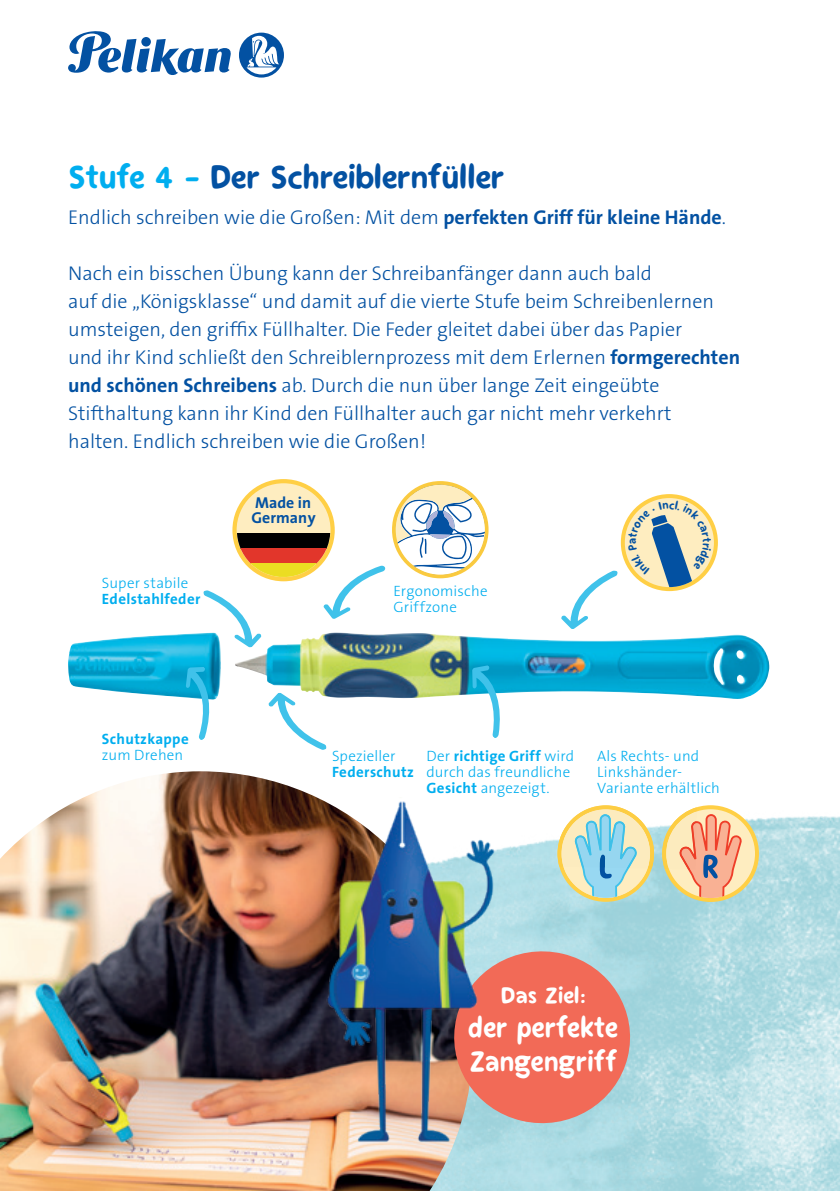
<style>
.page{position:relative;width:840px;height:1191px;background:#fff}
.page>*{position:absolute;margin:0;border:0;box-sizing:border-box;transform-origin:0 0}
.t1{font:30px "Pelikan The Handwriting";letter-spacing:-.01em;color:#0351a2}
.Text_Bubble{font:26.4px "Pelikan The Handwriting";color:#fff;scale:.95 1}
.Text_Bubble-2{font:20.6px "Pelikan The Handwriting";color:#fff}
.t2{font:300 20px/28px "Pelikan The Sans";color:#0351a2}
.t3{font:700 15.8px/14.6px "Pelikan The Sans";color:#0351a2}
.fliesstxt_neu{font:300 15px/16px "Pelikan The Sans";letter-spacing:.01em;color:#00aeef}
.fliesstxt_neu-2{font:700 15px/16px "Pelikan The Sans";letter-spacing:.025em;color:#00aeef}
.s1{color:#00aeef}
.s2{font-weight:700}
.s3{font-weight:300}
</style>
<div class="page">
<img style="left:472px;top:805px;width:367px;height:386px">
<svg style="left:68px;top:31px;width:163px;height:44px"></svg>
<svg style="left:239px;top:33px;width:45px;height:45px"></svg>
<img style="left:235px;top:632px;width:534px;height:67px">
<svg style="left:268px;top:692px;width:59px;height:58px"></svg>
<svg style="left:472px;top:665px;width:30px;height:73px"></svg>
<svg style="left:203px;top:590px;width:58px;height:57px"></svg>
<svg style="left:186px;top:667px;width:27px;height:73px"></svg>
<svg style="left:620px;top:494px;width:97px;height:97px"></svg>
<svg style="left:624px;top:498px;width:89px;height:89px"></svg>
<svg style="left:561px;top:570px;width:56px;height:59px"></svg>
<svg style="left:323px;top:565px;width:62px;height:54px"></svg>
<svg style="left:394px;top:481px;width:92px;height:95px"></svg>
<div style="left:392px;top:481px;width:96px;height:97px;border:4px solid #faca3f;border-radius:50%"></div>
<svg style="left:232px;top:479px;width:102px;height:102px"></svg>
<div style="left:236px;top:483px;width:94px;height:94px;background:#feedc0;border-radius:50%"></div>
<div style="left:232px;top:533px;width:101px;height:15px;background:#000001"></div>
<svg style="left:235px;top:548px;width:97px;height:16px;background:#e86142"></svg>
<svg style="left:245px;top:564px;width:88px;height:14px"></svg>
<img style="left:0;top:771px;width:472px;height:420px">
<svg style="left:557px;top:805px;width:96px;height:96px"></svg>
<div style="left:561px;top:809px;width:88px;height:89px;background:#feedc0;border-radius:50%"></div>
<img style="left:557px;top:805px;width:96px;height:63px">
<img style="left:561px;top:809px;width:88px;height:59px">
<svg style="left:574px;top:814px;width:63px;height:84px"></svg>
<svg style="left:661px;top:805px;width:97px;height:97px"></svg>
<div style="left:665px;top:809px;width:89px;height:89px;background:#feedc0;border-radius:50%"></div>
<svg style="left:678px;top:814px;width:63px;height:84px"></svg>
<img style="left:661px;top:807px;width:35px;height:62px">
<img style="left:665px;top:811px;width:31px;height:58px">
<img style="left:678px;top:821px;width:18px;height:48px">
<svg style="left:517px;top:942px;width:121px;height:189px;background:#dc8a80"></svg>
<img style="left:272px;top:797px;width:245px;height:347px">
<svg style="left:627px;top:500px;width:83px;height:87px;background:#c8cab5"></svg>
<p class="t1" style="left:68px;top:157px;width:438px"><span class="s1">Stufe 4 –</span> Der Schreiblernfüller</p>
<p class="t2" style="left:68px;top:204px;width:659px">Endlich schreiben wie die Großen: Mit dem <span class="s2">perfekten Griff für kleine Hände</span>.</p>
<p class="t2" style="left:68px;top:260px;width:673px">Nach ein bisschen Übung kann der Schreibanfänger dann auch bald<br>auf die „Königsklasse“ und damit auf die vierte Stufe beim Schreibenlernen umsteigen, den griffix Füllhalter. Die Feder gleitet dabei über das Papier<br>und ihr Kind schließt den Schreiblernprozess mit dem Erlernen <span class="s2">formgerechten und schönen Schreibens</span> ab. Durch die nun über lange Zeit eingeübte Stifthaltung kann ihr Kind den Füllhalter auch gar nicht mehr verkehrt<br>halten. Endlich schreiben wie die Großen!</p>
<p class="fliesstxt_neu" style="left:102px;top:575px;width:88px">Super stabile</p>
<p class="fliesstxt_neu-2" style="left:102px;top:591px;width:100px">Edelstahlfeder</p>
<p class="fliesstxt_neu-2" style="left:102px;top:731px;width:88px">Schutzkappe</p>
<p class="fliesstxt_neu" style="left:102px;top:747px;width:83px">zum Drehen</p>
<p class="t3" style="left:251px;top:496px;width:66px">Made in<br>Germany</p>
<p class="fliesstxt_neu" style="left:393px;top:584px;width:96px">Ergonomische<br>Griffzone</p>
<p class="fliesstxt_neu-2" style="left:332px;top:748px;width:83px"><span class="s3">Spezieller<br></span>Federschutz</p>
<p class="fliesstxt_neu" style="left:426px;top:748px;width:149px">Der <span class="s2">richtige Griff</span> wird durch das freundliche<br><span class="s2">Gesicht</span> angezeigt.</p>
<p class="fliesstxt_neu" style="left:596px;top:748px;width:124px">Als Rechts- und<br>Linkshänder-<br>Variante erhältlich</p>
<p class="Text_Bubble-2" style="left:500px;top:982px;width:86px">Das Ziel:</p>
<p class="Text_Bubble" style="left:468px;top:1011px;width:159px">der perfekte</p>
<p class="Text_Bubble" style="left:469px;top:1044px;width:157px">Zangengriff</p>
</div>
